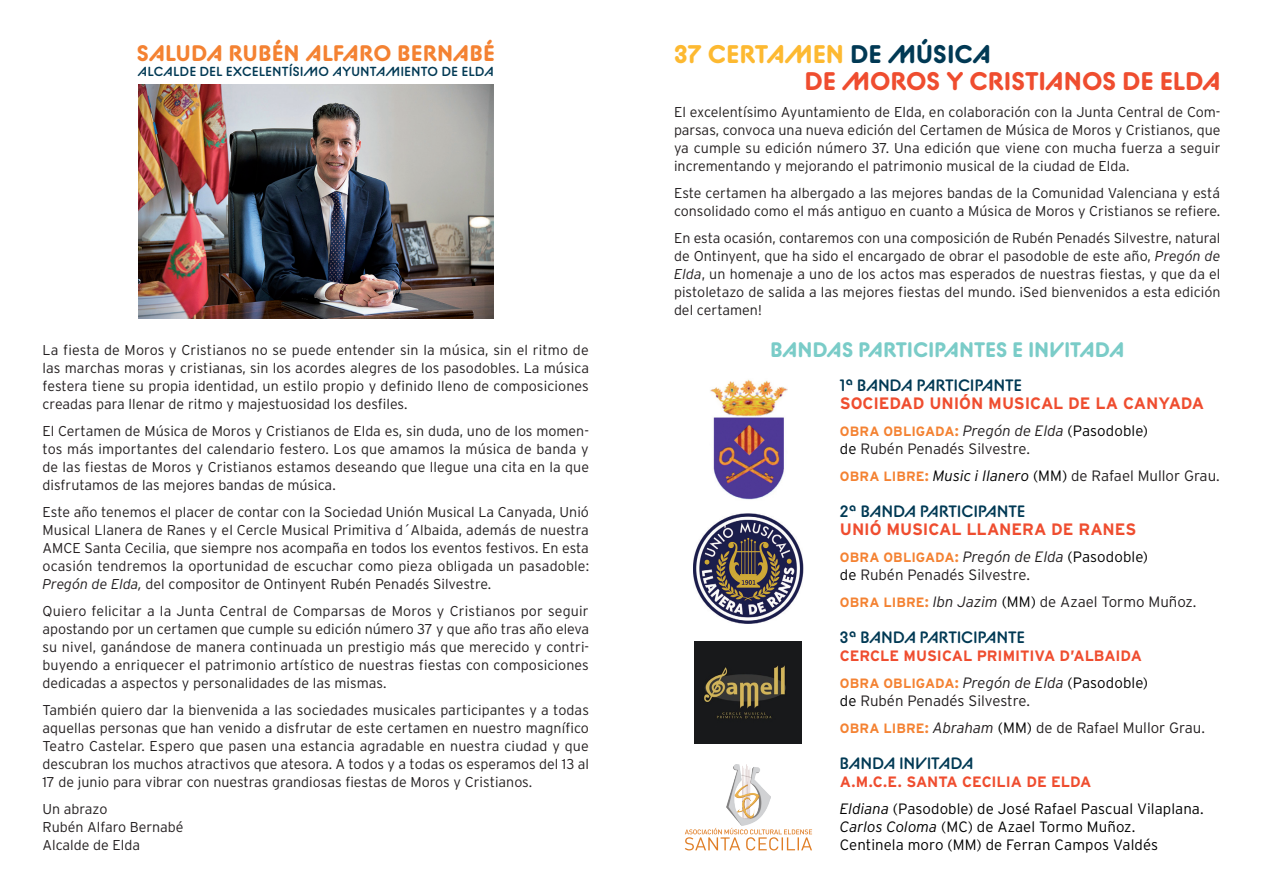
<style>
.page{position:relative;width:1263px;height:893px;background:#fff}
.page>*{position:absolute;margin:0;border:0;box-sizing:border-box;transform-origin:0 0}
.t1{font:700 25.5px "BC Alphapipe RB";letter-spacing:.005em;color:#ef4d2f}
.t2{font:700 25.5px "BC Alphapipe RB";letter-spacing:.01em;color:#fdb931}
.t3{font:700 22.5px "BC Alphapipe RB";letter-spacing:.03em;color:#f48232}
.t4{font:700 21px "BC Alphapipe RB";letter-spacing:.005em;color:#7accc8}
.t5{font:700 16.5px "BC Alphapipe TSB";letter-spacing:.01em;color:#013954}
.Sin_espaciado{font:700 16.5px "Interstate";letter-spacing:-.005em;color:#ef4d2f}
.Sin_espaciado-2{font:300 15px "Interstate";color:#231f20}
.Sin_espaciado-3{font:300 15px "Interstate";letter-spacing:.005em;color:#000}
.Sin_espaciado-4{font:700 15px "Interstate";letter-spacing:-.005em;color:#ef4d2f}
.t6{font:300 14.25px/18px "Interstate";color:#231f20;text-align:justify}
.Sin_espaciado-5{font:700 13.5px "Interstate";letter-spacing:.01em;color:#f48232}
.t7{font:700 13.2px "BC Alphapipe TSB";letter-spacing:.035em;color:#013954}
.s1{font-style:italic}
.s2{color:#013954}
.s3{font-size:15px}
.s4{font-weight:300;font-style:italic;font-size:15px;color:#231f20}
.s5{font-weight:300;font-size:15px;color:#000}
.s6{color:#000}
.s7{font-weight:700;font-size:13.5px;color:#f48232}
.s8{font-weight:700;color:#f48232}
.s9{font-style:italic;color:#000}
</style>
<div class="page">
<img style="left:138px;top:85px;width:355px;height:234px">
<img style="left:726px;top:765px;width:45px;height:60px">
<svg style="left:685px;top:828px;width:127px;height:22px"></svg>
<img style="left:710px;top:379px;width:77px;height:121px">
<img style="left:693px;top:513px;width:111px;height:111px">
<img style="left:695px;top:641px;width:107px;height:102px">
<p class="t3" style="left:137px;top:38px;width:359px">SALUDA RUBÉN ALFARO BERNABÉ</p>
<p class="t7" style="left:138px;top:62px;width:357px">ALCALDE DEL EXCELENTÍSIMO AYUNTAMIENTO DE ELDA</p>
<p class="t6" style="left:43px;top:341px;width:548px">La fiesta de Moros y Cristianos no se puede entender sin la música, sin el ritmo de las marchas moras y cristianas, sin los acordes alegres de los pasodobles. La música festera tiene su propia identidad, un estilo propio y definido lleno de composiciones creadas para llenar de ritmo y majestuosidad los desfiles.</p>
<p class="t6" style="left:43px;top:422px;width:548px">El Certamen de Música de Moros y Cristianos de Elda es, sin duda, uno de los momen&shy;tos más importantes del calendario festero. Los que amamos la música de banda y de las fiestas de Moros y Cristianos estamos deseando que llegue una cita en la que disfrutamos de las mejores bandas de música.</p>
<p class="t6" style="left:43px;top:503px;width:548px">Este año tenemos el placer de contar con la Sociedad Unión Musical La Canyada, Unió Musical Llanera de Ranes y el Cercle Musical Primitiva d´Albaida, además de nuestra AMCE Santa Cecilia, que siempre nos acompaña en todos los eventos festivos. En esta ocasión tendremos la oportunidad de escuchar como pieza obligada un pasadoble:<br><span class="s1">Pregón de Elda,</span> del compositor de Ontinyent Rubén Penadés Silvestre.</p>
<p class="t6" style="left:43px;top:602px;width:548px">Quiero felicitar a la Junta Central de Comparsas de Moros y Cristianos por seguir apostando por un certamen que cumple su edición número 37 y que año tras año eleva su nivel, ganándose de manera continuada un prestigio más que merecido y contri&shy;buyendo a enriquecer el patrimonio artístico de nuestras fiestas con composiciones dedicadas a aspectos y personalidades de las mismas.</p>
<p class="t6" style="left:43px;top:701px;width:548px">También quiero dar la bienvenida a las sociedades musicales participantes y a todas aquellas personas que han venido a disfrutar de este certamen en nuestro magnífico Teatro Castelar. Espero que pasen una estancia agradable en nuestra ciudad y que descubran los muchos atractivos que atesora. A todos y a todas os esperamos del 13 al 17 de junio para vibrar con nuestras grandiosas fiestas de Moros y Cristianos.</p>
<p class="t6" style="left:43px;top:800px;width:66px">Un abrazo</p>
<p class="t6" style="left:43px;top:818px;width:143px">Rubén Alfaro Bernabé</p>
<p class="t6" style="left:43px;top:836px;width:99px">Alcalde de Elda</p>
<p class="t2" style="left:674px;top:37px;width:318px">37 CERTAMEN <span class="s2">DE MÚSICA</span></p>
<p class="t1" style="left:805px;top:64px;width:417px">DE MOROS Y CRISTIANOS DE ELDA</p>
<p class="t6" style="left:674px;top:103px;width:548px">El excelentísimo Ayuntamiento de Elda, en colaboración con la Junta Central de Com&shy;parsas, convoca una nueva edición del Certamen de Música de Moros y Cristianos, que ya cumple su edición número 37. Una edición que viene con mucha fuerza a seguir incrementando y mejorando el patrimonio musical de la ciudad de Elda.</p>
<p class="t6" style="left:674px;top:184px;width:548px">Este certamen ha albergado a las mejores bandas de la Comunidad Valenciana y está consolidado como el más antiguo en cuanto a Música de Moros y Cristianos se refiere.</p>
<p class="t6" style="left:674px;top:229px;width:548px">En esta ocasión, contaremos con una composición de Rubén Penadés Silvestre, natural de Ontinyent, que ha sido el encargado de obrar el pasodoble de este año, <span class="s1">Pregón de Elda</span>, un homenaje a uno de los actos mas esperados de nuestras fiestas, y que da el pistoletazo de salida a las mejores fiestas del mundo. ¡Sed bienvenidos a esta edición del certamen!</p>
<p class="t4" style="left:770px;top:336px;width:355px">BANDAS PARTICIPANTES E INVITADA</p>
<p class="t5" style="left:840px;top:374px;width:183px">1ª BANDA PARTICIPANTE</p>
<p class="Sin_espaciado" style="left:840px;top:394px;width:366px">SOCIEDAD UNIÓN MUSICAL DE LA CANYADA</p>
<p class="Sin_espaciado-5" style="left:840px;top:423px;width:310px">OBRA OBLIGADA<span class="s3">:</span> <span class="s4">Pregón de Elda</span> <span class="s5">(Pasodoble)</span></p>
<p class="Sin_espaciado-2" style="left:840px;top:440px;width:192px"><span class="s6">de</span> Rubén Penadés Silvestre.</p>
<p class="Sin_espaciado-2" style="left:840px;top:467px;width:381px"><span class="s7">OBRA LIBRE</span><span class="s8">:</span> <span class="s9">Music i llanero</span> <span class="s6">(MM)</span> de Rafael Mullor Grau.</p>
<p class="t5" style="left:840px;top:500px;width:187px">2ª BANDA PARTICIPANTE</p>
<p class="Sin_espaciado" style="left:840px;top:520px;width:298px">UNIÓ MUSICAL LLANERA DE RANES</p>
<p class="Sin_espaciado-5" style="left:840px;top:549px;width:310px">OBRA OBLIGADA<span class="s3">:</span> <span class="s4">Pregón de Elda</span> <span class="s5">(Pasodoble)</span></p>
<p class="Sin_espaciado-2" style="left:840px;top:566px;width:192px"><span class="s6">de</span> Rubén Penadés Silvestre.</p>
<p class="Sin_espaciado-2" style="left:840px;top:593px;width:358px"><span class="s7">OBRA LIBRE</span><span class="s8">:</span> <span class="s1">Ibn Jazim</span> <span class="s6">(MM)</span> de Azael Tormo Muñoz.</p>
<p class="t5" style="left:840px;top:626px;width:187px">3ª BANDA PARTICIPANTE</p>
<p class="Sin_espaciado-4" style="left:840px;top:647px;width:304px">CERCLE MUSICAL PRIMITIVA D’ALBAIDA</p>
<p class="Sin_espaciado-5" style="left:840px;top:675px;width:310px">OBRA OBLIGADA<span class="s3">:</span> <span class="s4">Pregón de Elda</span> <span class="s5">(Pasodoble)</span></p>
<p class="Sin_espaciado-2" style="left:840px;top:692px;width:192px"><span class="s6">de</span> Rubén Penadés Silvestre.</p>
<p class="Sin_espaciado-2" style="left:840px;top:719px;width:367px"><span class="s7">OBRA LIBRE</span><span class="s8">:</span> <span class="s1">Abraham</span> <span class="s6">(MM)</span> de de Rafael Mullor Grau.</p>
<p class="t5" style="left:840px;top:752px;width:135px">BANDA INVITADA</p>
<p class="Sin_espaciado-4" style="left:840px;top:773px;width:253px">A.M.C.E. SANTA CECILIA DE ELDA</p>
<p class="Sin_espaciado-3" style="left:840px;top:800px;width:365px"><span class="s1">Eldiana</span> (Pasodoble) de José Rafael Pascual Vilaplana.</p>
<p class="Sin_espaciado-3" style="left:840px;top:818px;width:297px"><span class="s1">Carlos Coloma</span> (MC) de Azael Tormo Muñoz.</p>
<p class="Sin_espaciado-3" style="left:840px;top:836px;width:320px">Centinela moro (MM) de Ferran Campos Valdés</p>
</div>
